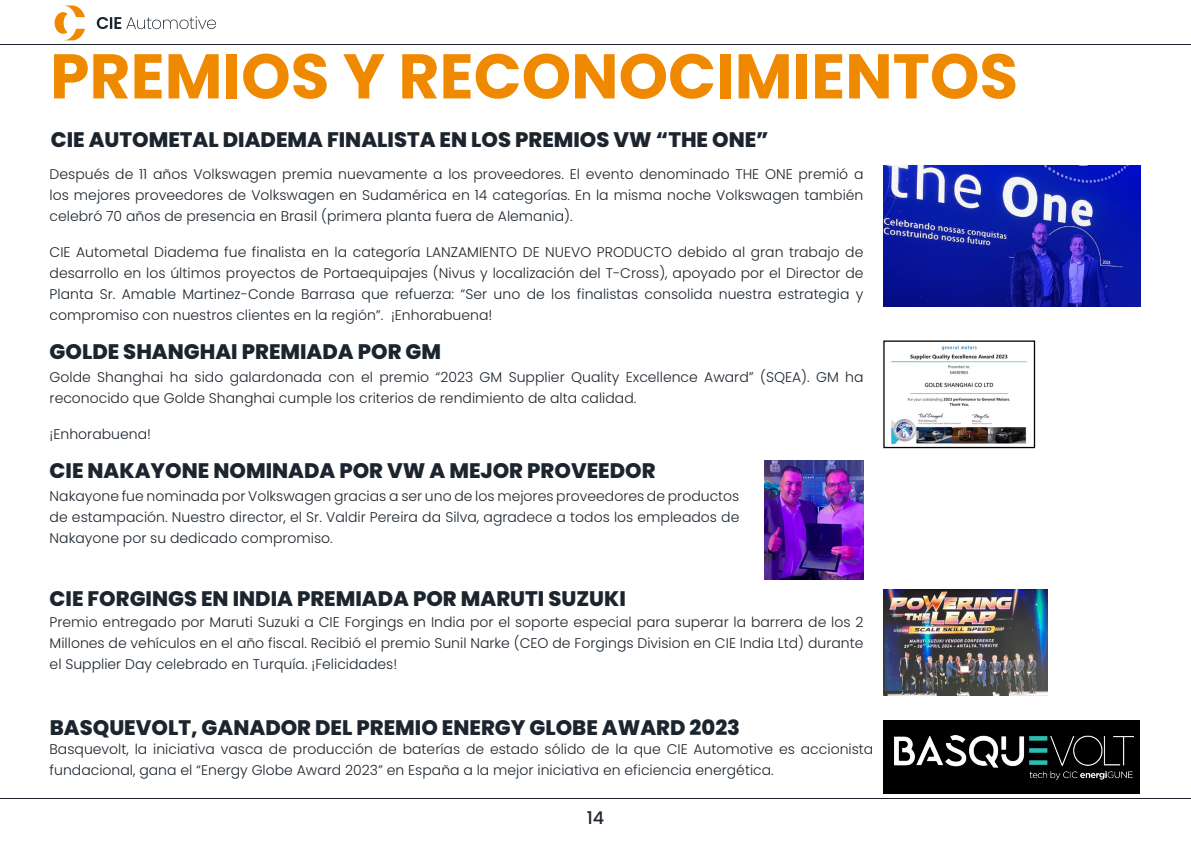
<style>
.page{position:relative;width:1191px;height:844px;background:#fff}
.page>*{position:absolute;margin:0;border:0;box-sizing:border-box;transform-origin:0 0}
.t1{font:700 63px "Poppins";color:#ef8a00}
.t2{font:800 21px "Poppins";color:#1c252d}
.t3{font:500 17.5px "Poppins";color:#1c252d}
.t4{font:300 14px/21px "Poppins";color:#1c252d;text-align:justify}
</style>
<div class="page">
<svg style="left:97px;top:16px;width:119px;height:13px"></svg>
<svg style="left:55px;top:5px;width:30px;height:35px"></svg>
<img style="left:883px;top:165px;width:257px;height:141px">
<div style="left:883px;top:720px;width:257px;height:74px;background:#000"></div>
<img style="left:894px;top:735px;width:239px;height:45px">
<img style="left:883px;top:589px;width:164px;height:106px">
<img style="left:891px;top:345px;width:136px;height:100px">
<div style="left:883px;top:340px;width:152px;height:108px;border:1px solid #000"></div>
<img style="left:764px;top:460px;width:99px;height:119px">
<h1 class="t1" style="left:50px;top:40px;width:969px">PREMIOS Y RECONOCIMIENTOS</h1>
<h2 class="t2" style="left:51px;top:128px;width:719px">CIE AUTOMETAL DIADEMA FINALISTA EN LOS PREMIOS VW “THE ONE”</h2>
<p class="t4" style="left:50px;top:163px;width:815px">Después de 11 años Volkswagen premia nuevamente a los proveedores. El evento denominado THE ONE premió a los mejores proveedores de Volkswagen en Sudamérica en 14 categorías. En la misma noche Volkswagen también celebró 70 años de presencia en Brasil (primera planta fuera de Alemania).</p>
<p class="t4" style="left:50px;top:241px;width:815px">CIE Autometal Diadema fue finalista en la categoría LANZAMIENTO DE NUEVO PRODUCTO debido al gran trabajo de desarrollo en los últimos proyectos de Portaequipajes (Nivus y localización del T-Cross), apoyado por el Director de Planta Sr. Amable Martinez-Conde Barrasa que refuerza: “Ser uno de los finalistas consolida nuestra estrategia y compromiso con nuestros clientes en la región”. ¡Enhorabuena!</p>
<h2 class="t2" style="left:50px;top:339px;width:393px">GOLDE SHANGHAI PREMIADA POR GM</h2>
<p class="t4" style="left:50px;top:367px;width:815px">Golde Shanghai ha sido galardonada con el premio “2023 GM Supplier Quality Excellence Award” (SQEA). GM ha reconocido que Golde Shanghai cumple los criterios de rendimiento de alta calidad.</p>
<p class="t4" style="left:50px;top:424px;width:103px">¡Enhorabuena!</p>
<h2 class="t2" style="left:50px;top:458px;width:607px">CIE NAKAYONE NOMINADA POR VW A MEJOR PROVEEDOR</h2>
<p class="t4" style="left:50px;top:485px;width:691px">Nakayone fue nominada por Volkswagen gracias a ser uno de los mejores proveedores de productos de estampación. Nuestro director, el Sr. Valdir Pereira da Silva, agradece a todos los empleados de Nakayone por su dedicado compromiso.</p>
<h2 class="t2" style="left:50px;top:586px;width:578px">CIE FORGINGS EN INDIA PREMIADA POR MARUTI SUZUKI</h2>
<p class="t4" style="left:50px;top:611px;width:815px">Premio entregado por Maruti Suzuki a CIE Forgings en India por el soporte especial para superar la barrera de los 2<br>Millones de vehículos en el año fiscal. Recibió el premio Sunil Narke (CEO de Forgings Division en CIE India Ltd) durante el Supplier Day celebrado en Turquía. ¡Felicidades!</p>
<h2 class="t2" style="left:50px;top:714px;width:692px">BASQUEVOLT, GANADOR DEL PREMIO ENERGY GLOBE AWARD 2023</h2>
<p class="t4" style="left:50px;top:738px;width:825px">Basquevolt, la iniciativa vasca de producción de baterías de estado sólido de la que CIE Automotive es accionista fundacional, gana el “Energy Globe Award 2023” en España a la mejor iniciativa en eficiencia energética.</p>
<p class="t3" style="left:587px;top:807px;width:19px">14</p>
</div>
